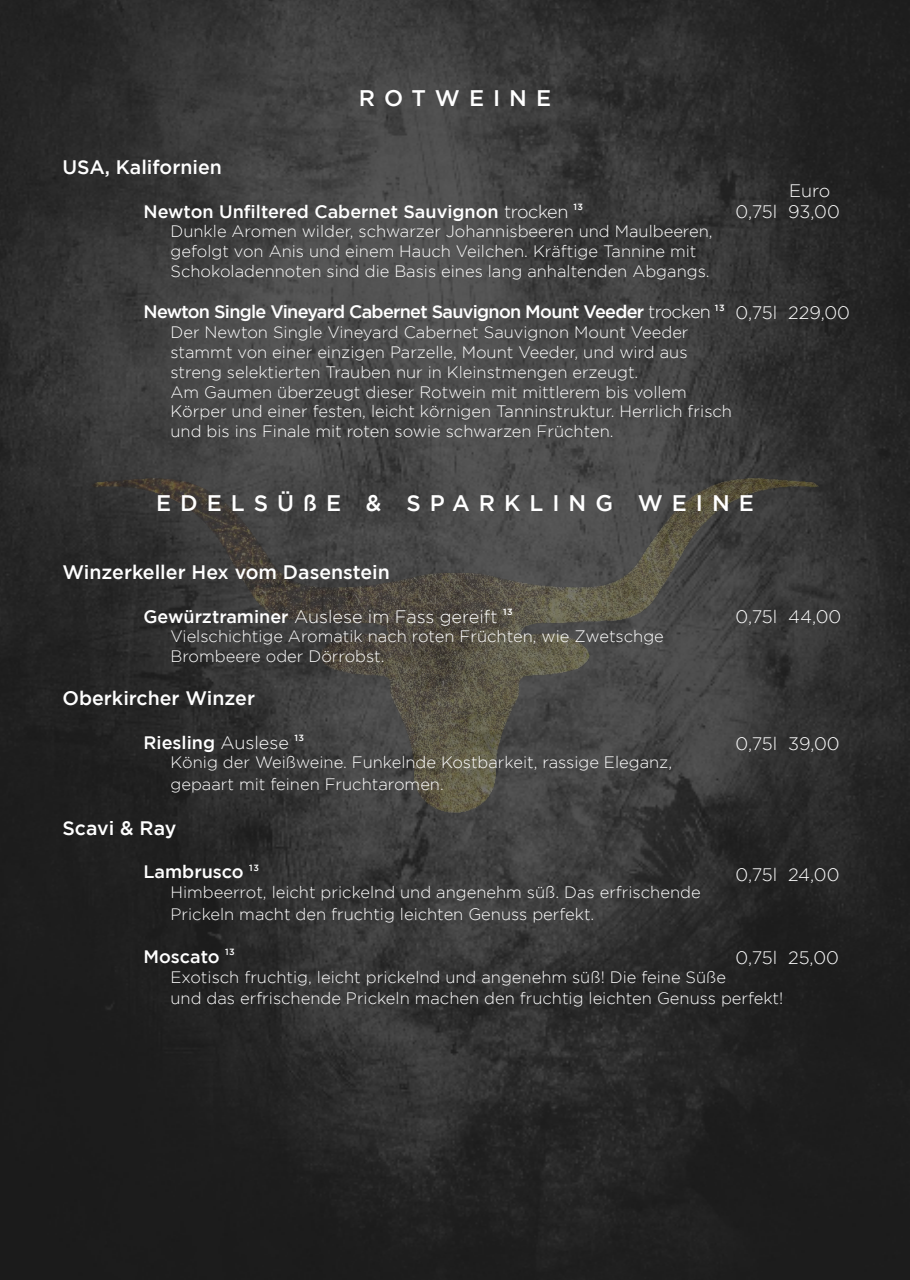
<style>
.page{position:relative;width:910px;height:1280px;background:#fff}
.page>*{position:absolute;margin:0;border:0;box-sizing:border-box;transform-origin:0 0}
.t1{font:500 22.5px "Gotham";letter-spacing:.4em;color:#fff}
.t2{font:500 19.5px "Gotham";color:#fff}
.t3{font:300 18px/21.6px "Gotham";color:#fff}
.t4{font:500 18px "Gotham";letter-spacing:-.015em;color:#fff}
.t5{font:500 18px "Gotham";letter-spacing:-.04em;color:#fff}
.t6{font:300 16.5px/19.8px "Gotham";color:#fff}
.s1{font-weight:300}
.s2{font-weight:500}
</style>
<div class="page">
<img style="left:0;top:0;width:910px;height:1280px">
<img style="left:60px;top:258px;width:790px;height:775px">
<h1 class="t1" style="left:359px;top:85px;width:194px">ROTWEINE</h1>
<p class="t2" style="left:63px;top:156px;width:161px">USA, Kalifornien</p>
<p class="t4" style="left:144px;top:201px;width:441px">Newton Unfiltered Cabernet Sauvignon <span class="s1">trocken</span> <sup>13</sup></p>
<p class="t6" style="left:171px;top:221px;width:544px">Dunkle Aromen wilder, schwarzer Johannisbeeren und Maulbeeren, gefolgt von Anis und einem Hauch Veilchen. Kräftige Tannine mit<br>Schokoladennoten sind die Basis eines lang anhaltenden Abgangs.</p>
<p class="t5" style="left:144px;top:302px;width:583px">Newton Single Vineyard Cabernet Sauvignon Mount Veeder <span class="s1">trocken</span> <sup>13</sup></p>
<p class="t6" style="left:171px;top:322px;width:563px">Der Newton Single Vineyard Cabernet Sauvignon Mount Veeder stammt von einer einzigen Parzelle, Mount Veeder, und wird aus streng selektierten Trauben nur in Kleinstmengen erzeugt.<br>Am Gaumen überzeugt dieser Rotwein mit mittlerem bis vollem Körper und einer festen, leicht körnigen Tanninstruktur. Herrlich frisch und bis ins Finale mit roten sowie schwarzen Früchten.</p>
<p class="t3" style="left:736px;top:179px;width:106px;text-indent:53px">Euro<br>0,75l 93,00</p>
<p class="t3" style="left:736px;top:302px;width:116px">0,75l 229,00</p>
<h1 class="t1" style="left:156px;top:490px;width:599px">EDELSÜßE &amp; SPARKLING WEINE</h1>
<p class="t2" style="left:63px;top:561px;width:329px">Winzerkeller Hex vom Dasenstein</p>
<p class="t3" style="left:144px;top:605px;width:371px"><span class="s2">Gewürztraminer</span> Auslese im Fass gereift <sup>13</sup></p>
<p class="t6" style="left:170px;top:626px;width:495px">Vielschichtige Aromatik nach roten Früchten, wie Zwetschge<br>Brombeere oder Dörrobst.</p>
<p class="t2" style="left:63px;top:687px;width:194px">Oberkircher Winzer</p>
<p class="t4" style="left:144px;top:732px;width:162px">Riesling <span class="s1">Auslese</span> <sup>13</sup></p>
<p class="t6" style="left:170px;top:751px;width:503px;line-height:21.6px">König der Weißweine. Funkelnde Kostbarkeit, rassige Eleganz, gepaart mit feinen Fruchtaromen.</p>
<p class="t2" style="left:63px;top:817px;width:115px">Scavi &amp; Ray</p>
<p class="t4" style="left:144px;top:862px;width:117px">Lambrusco <sup>13</sup></p>
<p class="t6" style="left:171px;top:881px;width:532px;line-height:21.6px">Himbeerrot, leicht prickelnd und angenehm süß. Das erfrischende<br>Prickeln macht den fruchtig leichten Genuss perfekt.</p>
<p class="t4" style="left:144px;top:946px;width:93px">Moscato <sup>13</sup></p>
<p class="t6" style="left:171px;top:966px;width:614px;line-height:21.6px">Exotisch fruchtig, leicht prickelnd und angenehm süß! Die feine Süße<br>und das erfrischende Prickeln machen den fruchtig leichten Genuss perfekt!</p>
<p class="t3" style="left:736px;top:605px;width:107px">0,75l 44,00</p>
<p class="t3" style="left:736px;top:732px;width:106px">0,75l 39,00</p>
<p class="t3" style="left:736px;top:864px;width:105px">0,75l 24,00</p>
<p class="t3" style="left:736px;top:947px;width:105px">0,75l 25,00</p>
</div>
